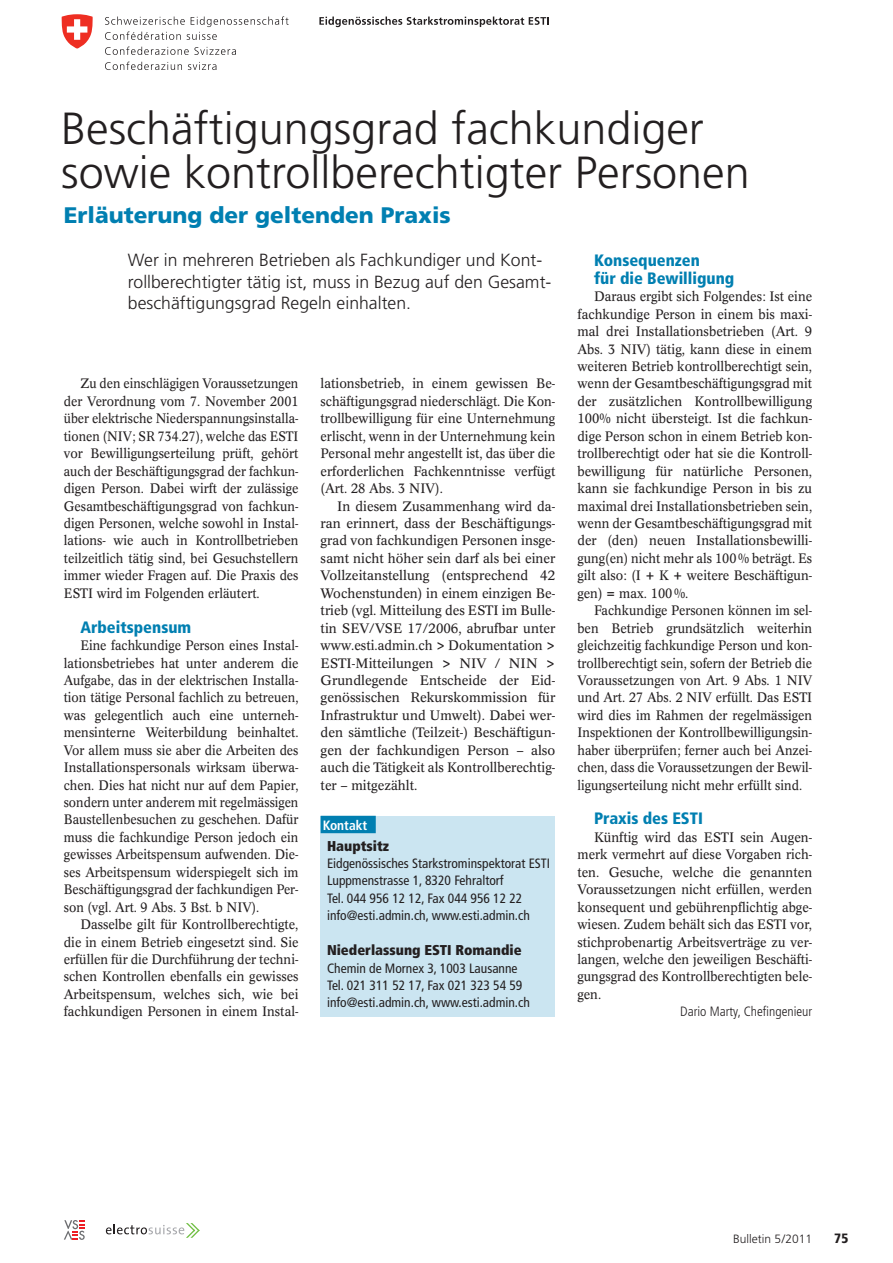
<style>
.page{position:relative;width:893px;height:1263px;background:#fff}
.page>*{position:absolute;margin:0;border:0;box-sizing:border-box;transform-origin:0 0}
.t1{font:300 45px/43.5px "Frutiger LT Std";color:#231f20}
.t2{font:900 22.5px "Frutiger LT Std";color:#007fb1}
.t3{font:300 17.7px/21.5px "Frutiger LT Std";color:#231f20}
.t4{font:900 condensed 16.5px/17.4px "Frutiger LT Std";color:#007fb1}
.t5{font:900 condensed 14.25px "Frutiger LT Std";color:#231f20}
.t6{font:13.5px/17.4px "Concorde BQ";color:#231f20;text-align:justify;scale:.93 1}
.t7{font:13.5px/17.4px "Concorde BQ";color:#231f20;text-align:justify;scale:.95 1}
.t8{font:13.5px/17.4px "Concorde BQ";color:#231f20;text-align:justify;scale:.96 1}
.t9{font:13.5px/17.4px "Concorde BQ";color:#231f20;text-align:justify}
.t10{font:13.5px/17.4px "Concorde BQ";color:#231f20;text-align:justify;scale:.92 1}
.t11{font:condensed 13.5px/17.4px "Frutiger LT Std";color:#231f20}
.t12{font:300 condensed 13.5px "Frutiger LT Std";color:#231f20}
.t13{font:700 condensed 13.5px "Frutiger LT Std";color:#fff}
.t14{font:900 condensed 13.5px "Frutiger LT Std";color:#231f20}
.t15{font:300 12px "Frutiger LT Std";color:#231f20}
</style>
<div class="page">
<svg style="left:106px;top:1223px;width:94px;height:15px"></svg>
<svg style="left:64px;top:1220px;width:21px;height:20px"></svg>
<svg style="left:105px;top:16px;width:184px;height:24px"></svg>
<svg style="left:105px;top:47px;width:131px;height:8px"></svg>
<svg style="left:105px;top:62px;width:77px;height:8px"></svg>
<svg style="left:188px;top:62px;width:28px;height:8px"></svg>
<svg style="left:62px;top:14px;width:31px;height:35px"></svg>
<svg style="left:319px;top:17px;width:230px;height:10px"></svg>
<div style="left:321px;top:816px;width:234px;height:200px;background:#cbe5f1"></div>
<div style="left:321px;top:816px;width:55px;height:17px;background:#007fb1"></div>
<h1 class="t1" style="left:61px;top:108px;width:690px">Beschäftigungsgrad fachkundiger sowie kontrollberechtigter Personen</h1>
<h2 class="t2" style="left:64px;top:201px;width:389px">Erläuterung der geltenden Praxis</h2>
<h3 class="t3" style="left:128px;top:250px;width:425px">Wer in mehreren Betrieben als Fachkundiger und Kont&shy;rollberechtigter tätig ist, muss in Bezug auf den Gesamt&shy;beschäftigungsgrad Regeln einhalten.</h3>
<p class="t4" style="left:594px;top:252px;width:142px">Konsequenzen<br>für die Bewilligung</p>
<p class="t7" style="left:577px;top:288px;width:249px;text-indent:17px">Daraus ergibt sich Folgendes: Ist eine fachkundige Person in einem bis maxi&shy;mal drei Installationsbetrieben (Art. 9<br>Abs. 3 NIV) tätig, kann diese in einem weiteren Betrieb kontrollberechtigt sein, wenn der Gesamtbeschäftigungsgrad mit der zusätzlichen Kontrollbewilligung 100% nicht übersteigt. Ist die fachkun&shy;dige Person schon in einem Betrieb kon&shy;trollberechtigt oder hat sie die Kontroll&shy;bewilligung für natürliche Personen, kann sie fachkundige Person in bis zu maximal drei Installationsbetrieben sein, wenn der Gesamtbeschäftigungsgrad mit der (den) neuen Installationsbewilli&shy;gung(en) nicht mehr als 100% beträgt. Es gilt also: (I + K + weitere Beschäftigun&shy;gen) = max. 100%.</p>
<p class="t6" style="left:577px;top:602px;width:254px;text-indent:17px">Fachkundige Personen können im sel&shy;ben Betrieb grundsätzlich weiterhin gleichzeitig fachkundige Person und kon&shy;trollberechtigt sein, sofern der Betrieb die Voraussetzungen von Art. 9 Abs. 1 NIV und Art. 27 Abs. 2 NIV erfüllt. Das ESTI wird dies im Rahmen der regelmässigen Inspektionen der Kontrollbewilligungsin&shy;haber überprüfen; ferner auch bei Anzei&shy;chen, dass die Voraussetzungen der Bewil&shy;ligungserteilung nicht mehr erfüllt sind.</p>
<p class="t4" style="left:594px;top:810px;width:110px">Praxis des ESTI</p>
<p class="t8" style="left:577px;top:829px;width:246px;text-indent:17px">Künftig wird das ESTI sein Augen&shy;merk vermehrt auf diese Vorgaben rich&shy;ten. Gesuche, welche die genannten Voraussetzungen nicht erfüllen, werden konsequent und gebührenpflichtig abge&shy;wiesen. Zudem behält sich das ESTI vor, stichprobenartig Arbeitsverträge zu ver&shy;langen, welche den jeweiligen Beschäfti&shy;gungsgrad des Kontrollberechtigten bele&shy;gen.</p>
<p class="t12" style="left:680px;top:1004px;width:133px">Dario Marty, Chefingenieur</p>
<p class="t10" style="left:64px;top:375px;width:257px;text-indent:17px">Zu den einschlägigen Voraussetzungen der Verordnung vom 7. November 2001 über elektrische Niederspannungsinstalla&shy;tionen (NIV; SR 734.27), welche das ESTI vor Bewilligungserteilung prüft, gehört auch der Beschäftigungsgrad der fachkun&shy;digen Person. Dabei wirft der zulässige Gesamtbeschäftigungsgrad von fachkun&shy;digen Personen, welche sowohl in Instal&shy;lations- wie auch in Kontrollbetrieben teilzeitlich tätig sind, bei Gesuchstellern immer wieder Fragen auf. Die Praxis des ESTI wird im Folgenden erläutert.</p>
<p class="t4" style="left:80px;top:618px;width:112px">Arbeitspensum</p>
<p class="t6" style="left:64px;top:637px;width:254px;text-indent:17px">Eine fachkundige Person eines Instal&shy;lationsbetriebes hat unter anderem die Aufgabe, das in der elektrischen Installa&shy;tion tätige Personal fachlich zu betreuen, was gelegentlich auch eine unterneh&shy;mensinterne Weiterbildung beinhaltet.<br>Vor allem muss sie aber die Arbeiten des Installationspersonals wirksam überwa&shy;chen. Dies hat nicht nur auf dem Papier, sondern unter anderem mit regelmässigen Baustellenbesuchen zu geschehen. Dafür muss die fachkundige Person jedoch ein gewisses Arbeitspensum aufwenden. Die&shy;ses Arbeitspensum widerspiegelt sich im Beschäftigungsgrad der fachkundigen Per&shy;son (vgl. Art. 9 Abs. 3 Bst. b NIV).</p>
<p class="t7" style="left:64px;top:916px;width:249px;text-indent:17px">Dasselbe gilt für Kontrollberechtigte, die in einem Betrieb eingesetzt sind. Sie erfüllen für die Durchführung der techni&shy;schen Kontrollen ebenfalls ein gewisses Arbeitspensum, welches sich, wie bei fachkundigen Personen in einem Instal-</p>
<p class="t8" style="left:321px;top:375px;width:246px">lationsbetrieb, in einem gewissen Be&shy;schäftigungsgrad niederschlägt. Die Kon&shy;trollbewilligung für eine Unternehmung erlischt, wenn in der Unternehmung kein Personal mehr angestellt ist, das über die erforderlichen Fachkenntnisse verfügt (Art. 28 Abs. 3 NIV).</p>
<p class="t9" style="left:321px;top:497px;width:236px;text-indent:17px">In diesem Zusammenhang wird da&shy;ran erinnert, dass der Beschäftigungs&shy;grad von fachkundigen Personen insge&shy;samt nicht höher sein darf als bei einer Vollzeitanstellung (entsprechend 42<br>Wochenstunden) in einem einzigen Be&shy;trieb (vgl. Mitteilung des ESTI im Bulle&shy;tin SEV/VSE 17/2006, abrufbar unter www.esti.admin.ch &gt; Dokumentation &gt; ESTI-Mitteilungen &gt; NIV / NIN &gt; Grundlegende Entscheide der Eid&shy;genössischen Rekurskommission für Infrastruktur und Umwelt). Dabei wer&shy;den sämtliche (Teilzeit-) Beschäftigun&shy;gen der fachkundigen Person – also auch die Tätigkeit als Kontrollberechtig&shy;ter – mitgezählt.</p>
<p class="t13" style="left:323px;top:817px;width:46px">Kontakt</p>
<p class="t5" style="left:327px;top:837px;width:64px">Hauptsitz</p>
<p class="t11" style="left:327px;top:855px;width:225px">Eidgenössisches Starkstrominspektorat ESTI Luppmenstrasse 1, 8320 Fehraltorf<br>Tel. 044 956 12 12, Fax 044 956 12 22 info@esti.admin.ch, www.esti.admin.ch</p>
<p class="t5" style="left:327px;top:941px;width:196px">Niederlassung ESTI Romandie</p>
<p class="t11" style="left:327px;top:959px;width:204px">Chemin de Mornex 3, 1003 Lausanne<br>Tel. 021 311 52 17, Fax 021 323 54 59 info@esti.admin.ch, www.esti.admin.ch</p>
<p class="t15" style="left:733px;top:1232px;width:81px">Bulletin 5/2011</p>
<p class="t14" style="left:834px;top:1230px;width:16px">75</p>
</div>
